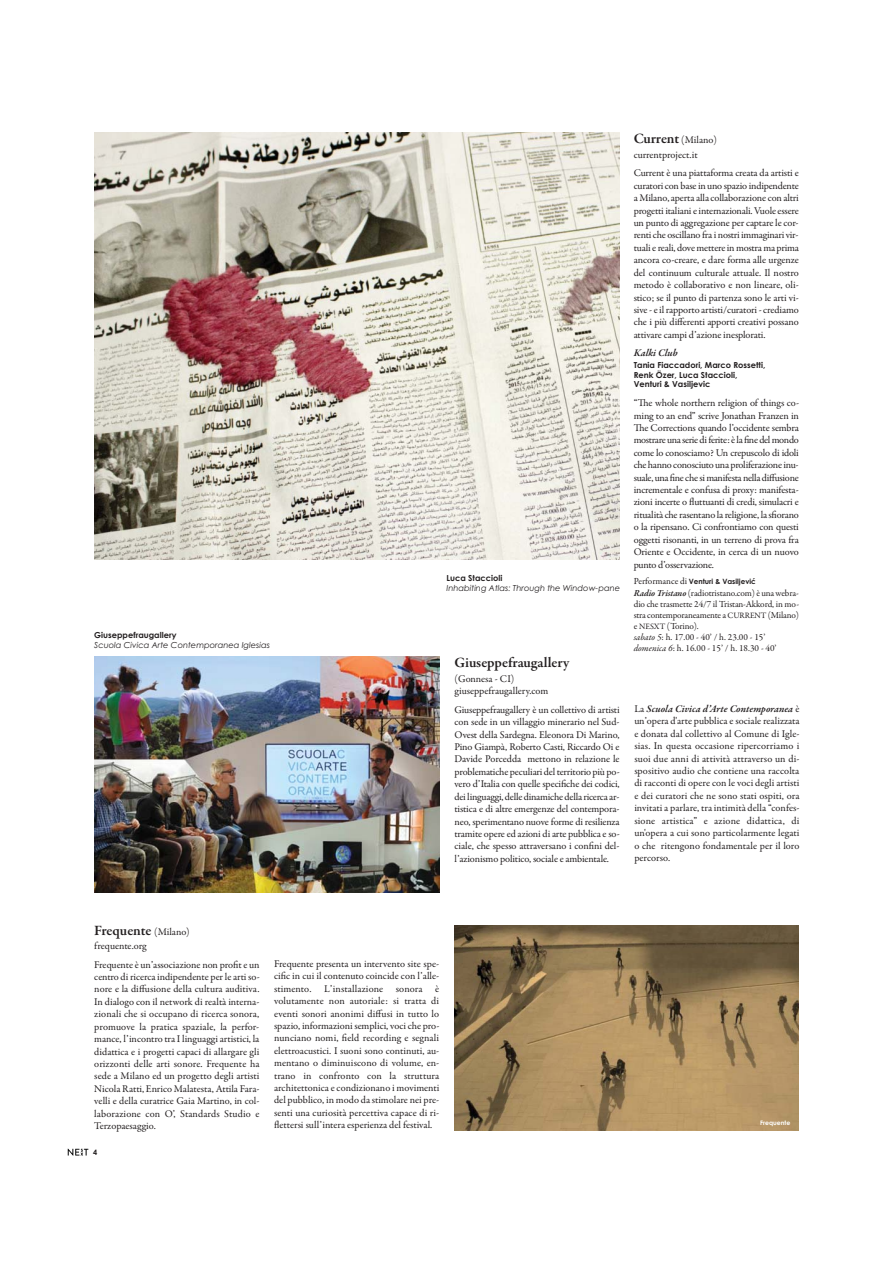
<style>
.page{position:relative;width:893px;height:1263px;background:#fff}
.page>*{position:absolute;margin:0;border:0;box-sizing:border-box;transform-origin:0 0}
.t1{font:600 14.55px "Garamond Premr Pro";letter-spacing:-.005em;color:#231f20}
.t2{font:10.35px/12.5px "Garamond Premr Pro";letter-spacing:-.005em;color:#231f20;text-align:justify}
.t3{font:italic 600 10.35px "Garamond Premr Pro";color:#231f20}
.t4{font:9.3px/11.2px "Garamond Premr Pro";letter-spacing:-.015em;color:#231f20}
.t5{font:700 8.25px/9.9px "Century Gothic";color:#231f20}
.t6{font:italic 8.25px "Century Gothic";color:#231f20}
.t7{font:700 7.35px "Century Gothic";color:#231f20}
.t8{font:700 7.2px "Century Gothic";color:#231f20}
.t9{font:700 6.15px "Century Gothic";color:#fff}
.s1{font-weight:600;font-size:14.55px}
.s2{font-family:"Garamond Premr Pro";font-weight:400;font-size:9.3px}
.s3{font-weight:600;font-style:italic}
.s4{font-size:8.25px}
.s5{font-style:italic}
.s6{font-weight:400;font-size:10.35px}
</style>
<div class="page">
<svg style="left:68px;top:1149px;width:20px;height:7px"></svg>
<img style="left:94px;top:133px;width:525px;height:427px">
<img style="left:454px;top:925px;width:344px;height:205px">
<img style="left:94px;top:657px;width:345px;height:236px">
<p class="t5" style="left:94px;top:631px;width:84px">Giuseppefraugallery</p>
<p class="t6" style="left:94px;top:642px;width:177px">Scuola Civica Arte Contemporanea Iglesias</p>
<p class="t5" style="left:446px;top:574px;width:57px">Luca Staccioli</p>
<p class="t6" style="left:446px;top:585px;width:175px">Inhabiting Atlas: Through the Window-pane</p>
<p class="t2" style="left:633px;top:134px;width:85px;line-height:14.4px"><span class="s1">Current</span> (Milano) currentproject.it</p>
<p class="t2" style="left:633px;top:168px;width:167px">Current è una piattaforma creata da artisti e curatori con base in uno spazio indipendente a Milano, aperta alla collaborazione con altri progetti italiani e internazionali. Vuole essere un punto di aggregazione per captare le cor&shy;renti che oscillano fra i nostri immaginari vir&shy;tuali e reali, dove mettere in mostra ma prima ancora co-creare, e dare forma alle urgenze del continuum culturale attuale. Il nostro metodo è collaborativo e non lineare, oli&shy;stico; se il punto di partenza sono le arti vi&shy;sive - e il rapporto artisti/curatori - crediamo che i più differenti apporti creativi possano attivare campi d’azione inesplorati.</p>
<p class="t3" style="left:633px;top:349px;width:45px">Kalki Club</p>
<p class="t5" style="left:633px;top:360px;width:133px">Tania Fiaccadori, Marco Rossetti,<br>Renk Özer, Luca Staccioli,<br>Venturi &amp; Vasiljevic</p>
<p class="t2" style="left:633px;top:398px;width:167px">“The whole northern religion of things co&shy;ming to an end” scrive Jonathan Franzen in The Corrections quando l’occidente sembra mostrare una serie di ferite: è la fine del mondo come lo conosciamo? Un crepuscolo di idoli che hanno conosciuto una proliferazione inu&shy;suale, una fine che si manifesta nella diffusione incrementale e confusa di proxy: manifesta&shy;zioni incerte o fluttuanti di credi, simulacri e ritualità che rasentano la religione, la sfiorano o la ripensano. Ci confrontiamo con questi oggetti risonanti, in un terreno di prova fra Oriente e Occidente, in cerca di un nuovo punto d’osservazione.</p>
<p class="t8" style="left:633px;top:579px;width:124px"><span class="s2">Performance di</span> Venturi &amp; Vasiljevic´</p>
<p class="t4" style="left:633px;top:588px;width:167px"><span class="s3">Radio Tristano</span> (radiotristano.com) è una webra&shy;dio che trasmette 24/7 il Tristan-Akkord, in mo&shy;stra contemporaneamente a <span class="s4">CURRENT</span> (Milano) e <span class="s4">NESXT</span> (Torino).<br><span class="s5">sabato 5</span>: h. 17.00 - 40’ / h. 23.00 - 15’ <span class="s5">domenica 6</span>: h. 16.00 - 15’ / h. 18.30 - 40’</p>
<h1 class="t1" style="left:454px;top:657px;width:116px">Giuseppefraugallery</h1>
<p class="t2" style="left:454px;top:673px;width:95px">(Gonnesa - CI) giuseppefraugallery.com</p>
<p class="t2" style="left:454px;top:704px;width:167px">Giuseppefraugallery è un collettivo di artisti con sede in un villaggio minerario nel Sud-Ovest della Sardegna. Eleonora Di Marino, Pino Giampà, Roberto Casti, Riccardo Oi e Davide Porcedda mettono in relazione le problematiche peculiari del territorio più po&shy;vero d’Italia con quelle specifiche dei codici, dei linguaggi, delle dinamiche della ricerca ar&shy;tistica e di altre emergenze del contempora&shy;neo, sperimentano nuove forme di resilienza tramite opere ed azioni di arte pubblica e so&shy;ciale, che spesso attraversano i confini del&shy;l’azionismo politico, sociale e ambientale.</p>
<p class="t2" style="left:634px;top:703px;width:167px">La <span class="s3">Scuola Civica d’Arte Contemporanea</span> è un’opera d'arte pubblica e sociale realizzata e donata dal collettivo al Comune di Igle&shy;sias. In questa occasione ripercorriamo i suoi due anni di attività attraverso un di&shy;spositivo audio che contiene una raccolta di racconti di opere con le voci degli artisti e dei curatori che ne sono stati ospiti, ora invitati a parlare, tra intimità della “confes&shy;sione artistica” e azione didattica, di un'opera a cui sono particolarmente legati o che ritengono fondamentale per il loro percorso.</p>
<h1 class="t1" style="left:94px;top:924px;width:97px">Frequente <span class="s6">(Milano)</span></h1>
<p class="t2" style="left:94px;top:937px;width:167px;line-height:18.6px">frequente.org<br>Frequente è un’associazione non profit e un</p>
<p class="t2" style="left:94px;top:972px;width:167px">centro di ricerca indipendente per le arti so&shy;nore e la diffusione della cultura auditiva.<br>In dialogo con il network di realtà interna&shy;zionali che si occupano di ricerca sonora, promuove la pratica spaziale, la perfor&shy;mance, l’incontro tra I linguaggi artistici, la didattica e i progetti capaci di allargare gli orizzonti delle arti sonore. Frequente ha sede a Milano ed un progetto degli artisti Nicola Ratti, Enrico Malatesta, Attila Fara&shy;velli e della curatrice Gaia Martino, in col&shy;laborazione con O’, Standards Studio e Terzopaesaggio.</p>
<p class="t7" style="left:93px;top:1150px;width:6px">4</p>
<p class="t2" style="left:274px;top:958px;width:167px">Frequente presenta un intervento site spe&shy;cific in cui il contenuto coincide con l’alle&shy;stimento. L’installazione sonora è volutamente non autoriale: si tratta di eventi sonori anonimi diffusi in tutto lo spazio, informazioni semplici, voci che pro&shy;nunciano nomi, field recording e segnali elettroacustici. I suoni sono continuti, au&shy;mentano o diminuiscono di volume, en&shy;trano in confronto con la struttura architettonica e condizionano i movimenti del pubblico, in modo da stimolare nei pre&shy;senti una curiosità percettiva capace di ri&shy;flettersi sull’intera esperienza del festival.</p>
<p class="t9" style="left:760px;top:1121px;width:32px">Frequente</p>
</div>
